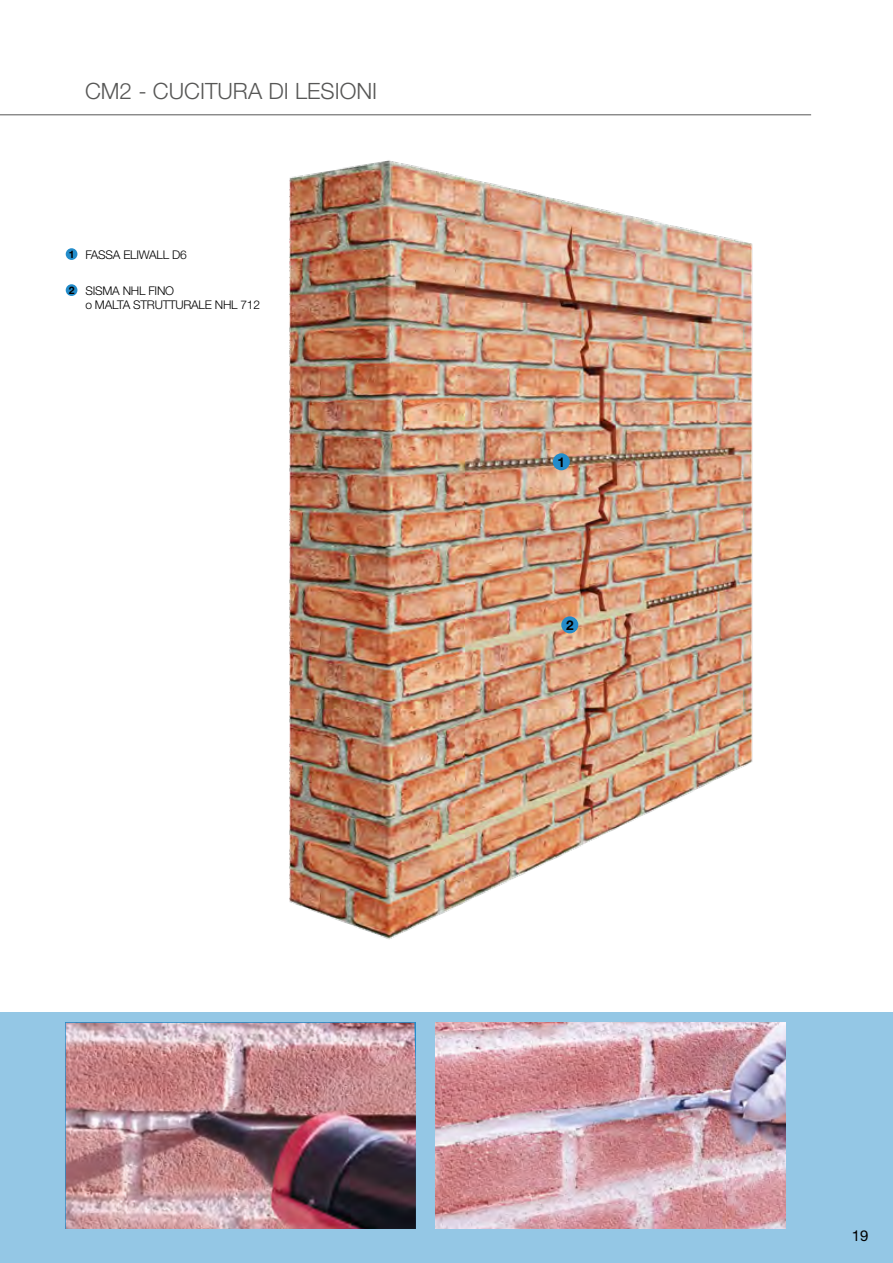
<style>
.page{position:relative;width:893px;height:1263px;background:#fff}
.page>*{position:absolute;margin:0;border:0;box-sizing:border-box;transform-origin:0 0}
.t1{font:300 22.5px "Helvetica Neue";color:#575756}
.t2{font:15px "Helvetica Neue";color:#000}
.t3{font:700 13.5px "Helvetica Neue";color:#000}
.t4{font:300 12px/14.4px "Helvetica Neue";letter-spacing:-.02em;color:#000}
.t5{font:700 10.35px "Helvetica Neue";color:#000}
</style>
<div class="page">
<div style="left:0;top:1012px;width:893px;height:251px;background:#94c7e5"></div>
<hr style="left:0;top:115px;width:811px;height:1px;background:#575756">
<img style="left:289px;top:160px;width:464px;height:780px">
<div style="left:66px;top:248px;width:11px;height:12px;background:#238cca;border-radius:50%"></div>
<div style="left:66px;top:284px;width:11px;height:12px;background:#238cca;border-radius:50%"></div>
<div style="left:553px;top:453px;width:17px;height:17px;background:#238cca;border-radius:50%"></div>
<div style="left:561px;top:616px;width:17px;height:17px;background:#238cca;border-radius:50%"></div>
<img style="left:66px;top:1023px;width:350px;height:206px">
<img style="left:436px;top:1023px;width:350px;height:206px">
<h1 class="t1" style="left:85px;top:77px;width:294px">CM2 - CUCITURA DI LESIONI</h1>
<p class="t5" style="left:69px;top:248px;width:7px">1</p>
<p class="t5" style="left:69px;top:284px;width:7px">2</p>
<p class="t4" style="left:85px;top:247px;width:103px">FASSA ELIWALL D6</p>
<p class="t4" style="left:85px;top:283px;width:176px">SISMA NHL FINO<br>o MALTA STRUTTURALE NHL 712</p>
<p class="t3" style="left:558px;top:454px;width:9px">1</p>
<p class="t3" style="left:566px;top:617px;width:9px">2</p>
<p class="t2" style="left:852px;top:1226px;width:18px">19</p>
</div>
